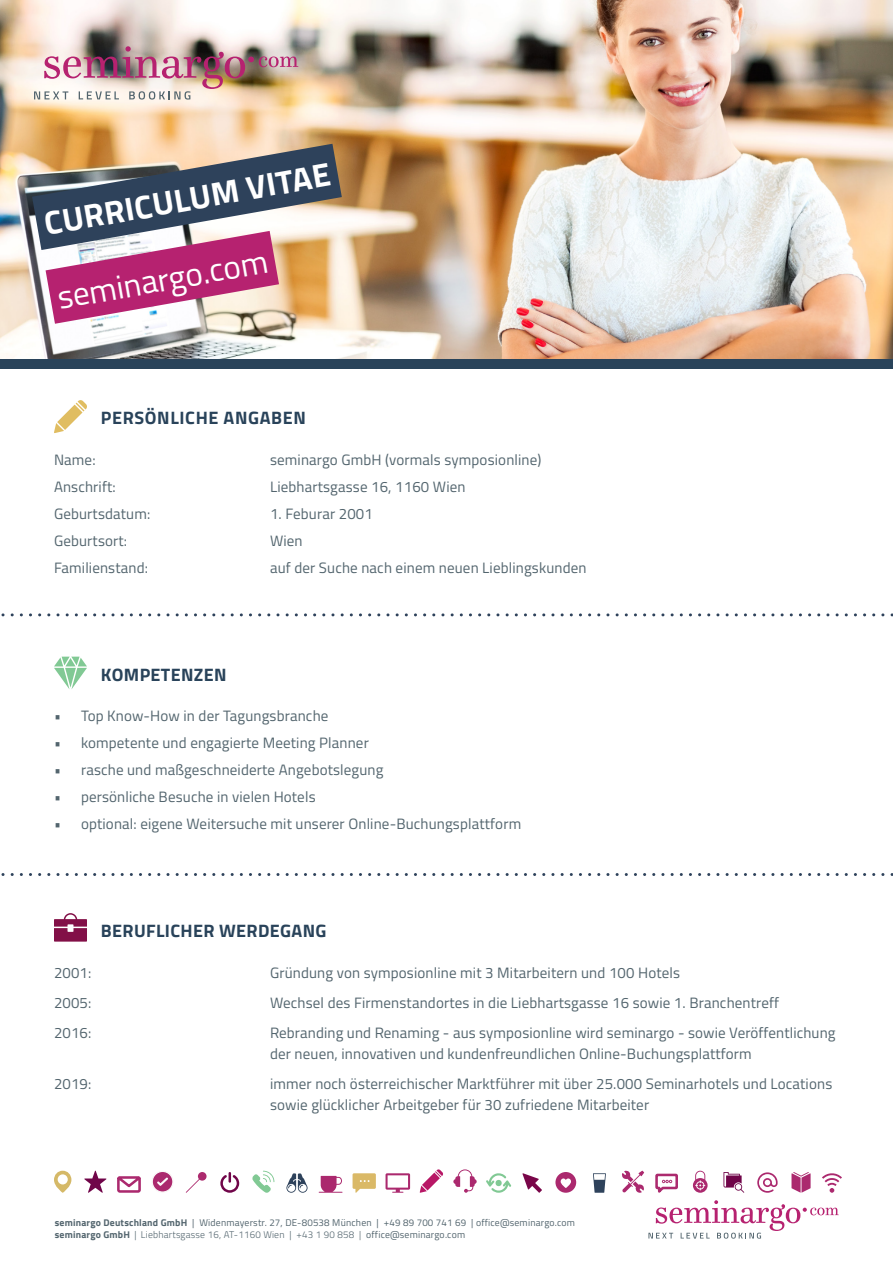
<style>
.page{position:relative;width:893px;height:1263px;background:#fff}
.page>*{position:absolute;margin:0;border:0;box-sizing:border-box;transform-origin:0 0}
.t1{font:700 33px "Titillium Web";color:#fff}
.t2{font:33px "Titillium Web";color:#fff}
.t3{font:700 18px "Titillium Web";letter-spacing:.02em;color:#29435a}
.t4{font:15px/21px "Titillium Web";letter-spacing:.01em;color:#53656e}
.t5{font:9.75px "Titillium Web";letter-spacing:.02em;color:#53656e}
.t6{font:300 9.75px "Titillium Web";letter-spacing:.02em;color:#53656e}
.s1{font-weight:700}
.s2{font-weight:400}
</style>
<div class="page">
<img style="left:0;top:0;width:893px;height:359px">
<div style="left:0;top:359px;width:893px;height:10px;background:#29435a"></div>
<img style="left:34px;top:46px;width:264px;height:54px">
<img style="left:0;top:108px;width:400px;height:178px">
<svg style="left:0;top:195px;width:337px;height:164px"></svg>
<svg style="left:386px;top:1173px;width:24px;height:20px"></svg>
<svg style="left:420px;top:1169px;width:23px;height:24px"></svg>
<svg style="left:286px;top:1173px;width:22px;height:20px"></svg>
<svg style="left:353px;top:1173px;width:23px;height:20px"></svg>
<svg style="left:252px;top:1171px;width:22px;height:22px"></svg>
<svg style="left:453px;top:1169px;width:24px;height:24px"></svg>
<svg style="left:220px;top:1172px;width:19px;height:21px"></svg>
<svg style="left:486px;top:1173px;width:25px;height:20px"></svg>
<svg style="left:555px;top:1172px;width:21px;height:21px"></svg>
<svg style="left:522px;top:1173px;width:20px;height:20px"></svg>
<svg style="left:54px;top:1171px;width:17px;height:22px"></svg>
<svg style="left:593px;top:1173px;width:13px;height:20px"></svg>
<svg style="left:319px;top:1176px;width:23px;height:17px"></svg>
<svg style="left:186px;top:1172px;width:21px;height:21px"></svg>
<svg style="left:84px;top:1171px;width:22px;height:22px"></svg>
<svg style="left:152px;top:1171px;width:21px;height:22px"></svg>
<svg style="left:117px;top:1176px;width:24px;height:17px"></svg>
<svg style="left:622px;top:1170px;width:220px;height:68px"></svg>
<svg style="left:54px;top:913px;width:33px;height:28px"></svg>
<svg style="left:54px;top:400px;width:33px;height:33px"></svg>
<svg style="left:54px;top:657px;width:33px;height:32px"></svg>
<svg style="left:1px;top:613px;width:892px;height:3px"></svg>
<svg style="left:1px;top:873px;width:892px;height:3px"></svg>
<p class="t1" style="left:40px;top:199px;width:292px;rotate:-10deg">CURRICULUM VITAE</p>
<p class="t2" style="left:54px;top:274px;width:214px;rotate:-10deg">seminargo.com</p>
<p class="t3" style="left:101px;top:404px;width:206px">PERSÖNLICHE ANGABEN</p>
<p class="t4" style="left:54px;top:448px;width:43px">Name:</p>
<p class="t4" style="left:270px;top:448px;width:273px">seminargo GmbH (vormals symposionline)</p>
<p class="t4" style="left:54px;top:475px;width:63px">Anschrift:</p>
<p class="t4" style="left:270px;top:475px;width:197px">Liebhartsgasse 16, 1160 Wien</p>
<p class="t4" style="left:54px;top:502px;width:98px">Geburtsdatum:</p>
<p class="t4" style="left:270px;top:502px;width:104px">1. Feburar 2001</p>
<p class="t4" style="left:54px;top:529px;width:75px">Geburtsort:</p>
<p class="t4" style="left:270px;top:529px;width:34px">Wien</p>
<p class="t4" style="left:54px;top:556px;width:96px">Familienstand:</p>
<p class="t4" style="left:270px;top:556px;width:318px">auf der Suche nach einem neuen Lieblingskunden</p>
<p class="t3" style="left:101px;top:661px;width:127px">KOMPETENZEN</p>
<p class="t4" style="left:54px;top:705px;width:276px">• Top Know-How in der Tagungsbranche</p>
<p class="t4" style="left:54px;top:732px;width:316px">• kompetente und engagierte Meeting Planner</p>
<p class="t4" style="left:54px;top:759px;width:331px">• rasche und maßgeschneiderte Angebotslegung</p>
<p class="t4" style="left:54px;top:786px;width:263px">• persönliche Besuche in vielen Hotels</p>
<p class="t4" style="left:54px;top:813px;width:469px">• optional: eigene Weitersuche mit unserer Online-Buchungsplattform</p>
<p class="t3" style="left:101px;top:917px;width:227px">BERUFLICHER WERDEGANG</p>
<p class="t4" style="left:54px;top:961px;width:39px">2001:</p>
<p class="t4" style="left:270px;top:961px;width:412px">Gründung von symposionline mit 3 Mitarbeitern und 100 Hotels</p>
<p class="t4" style="left:54px;top:991px;width:39px">2005:</p>
<p class="t4" style="left:270px;top:991px;width:511px">Wechsel des Firmenstandortes in die Liebhartsgasse 16 sowie 1. Branchentreff</p>
<p class="t4" style="left:54px;top:1021px;width:39px">2016:</p>
<p class="t4" style="left:270px;top:1021px;width:567px">Rebranding und Renaming - aus symposionline wird seminargo - sowie Veröffentlichung der neuen, innovativen und kundenfreundlichen Online-Buchungsplattform</p>
<p class="t4" style="left:54px;top:1072px;width:39px">2019:</p>
<p class="t4" style="left:270px;top:1072px;width:564px">immer noch österreichischer Marktführer mit über 25.000 Seminarhotels und Locations</p>
<p class="t4" style="left:270px;top:1093px;width:381px">sowie glücklicher Arbeitgeber für 30 zufriedene Mitarbeiter</p>
<p class="t5" style="left:55px;top:1215px;width:522px"><span class="s1">seminargo Deutschland GmbH</span> | Widenmayerstr. 27, DE-80538 München | +49 89 700 741 69 | office@seminargo.com</p>
<p class="t6" style="left:55px;top:1227px;width:412px"><span class="s1">seminargo GmbH</span> | Liebhartsgasse 16, AT-1160 Wien | +43 1 90 858 | <span class="s2">office@seminargo.com</span></p>
</div>
